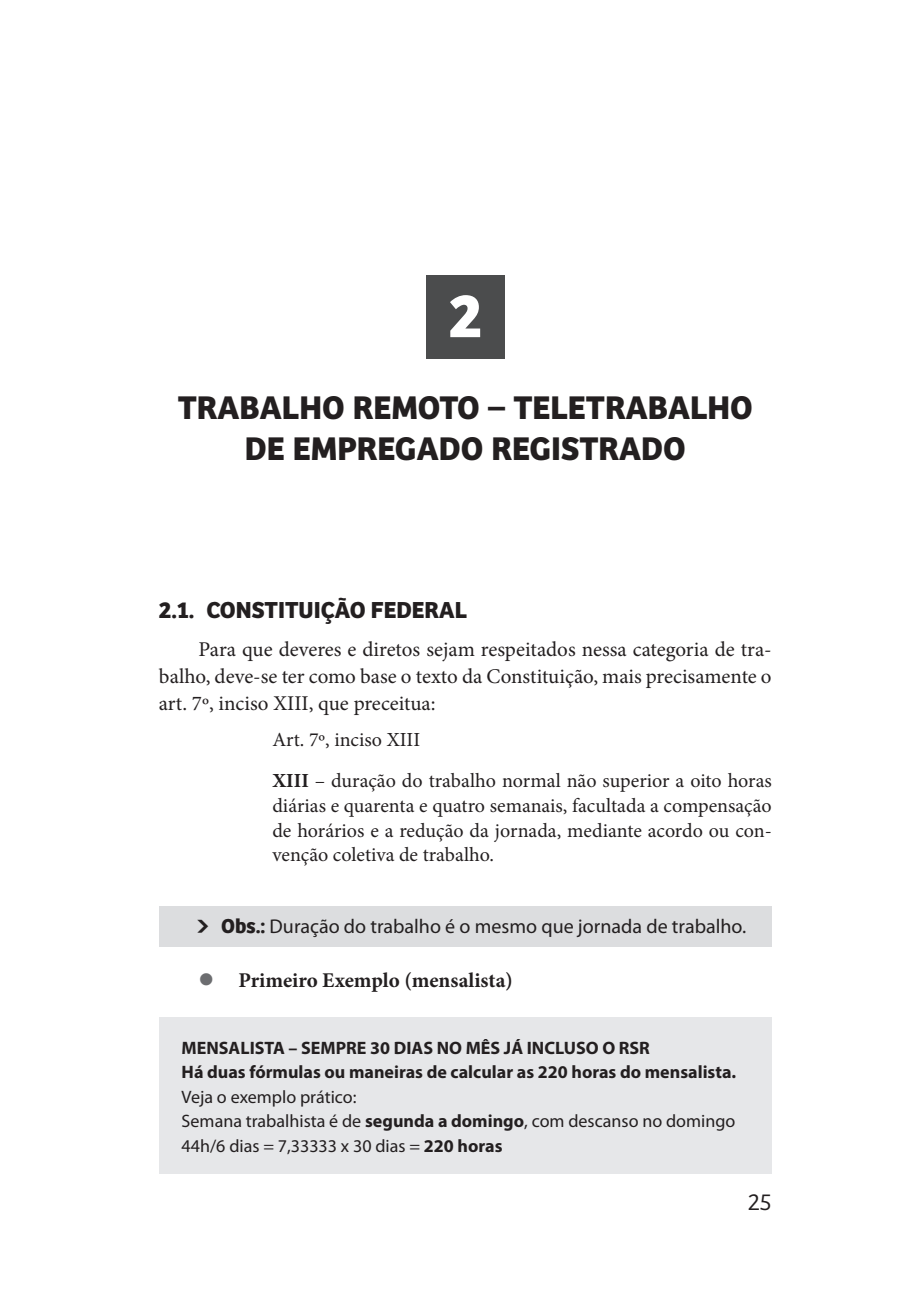
<style>
.page{position:relative;width:908px;height:1304px;background:#fff}
.page>*{position:absolute;margin:0;border:0;box-sizing:border-box;transform-origin:0 0}
.CAP_NUM{font:700 64px "Bree";color:#fff}
.CAP_TIT{font:700 34px/40.8px "Bree";color:#231f20;text-align:center}
.TIT_1{font:700 24px "Bree";color:#231f20}
.t1{font:300 24px "Bree";color:#231f20}
.TEXTO{font:21px/27px "Minion Pro";color:#231f20;text-align:justify}
.t2{font:700 21px "Minion Pro";color:#231f20}
.CITACAO{font:20px/24.6px "Minion Pro";color:#231f20;text-align:justify}
.t3{font:20px "Myriad Pro";color:#231f20}
.TABELA_-_comum{font:18px "Myriad Pro";color:#231f20}
.TABELA_-_comum-2{font:700 18px "Myriad Pro";color:#231f20}
.s1{font-weight:700}
.s2{font-family:"Bree";font-weight:700;font-size:21px}
</style>
<div class="page">
<div style="left:425px;top:275px;width:79px;height:83px;background:#4b4c4d"></div>
<div style="left:159px;top:906px;width:612px;height:41px;background:#dcdddf"></div>
<div style="left:159px;top:1018px;width:612px;height:156px;background:#e6e7e9"></div>
<p class="CAP_NUM" style="left:448px;top:277px;width:35px">2</p>
<p class="CAP_TIT" style="left:178px;top:388px;width:576px">TRABALHO REMOTO – TELETRABALHO<br>DE EMPREGADO REGISTRADO</p>
<p class="TIT_1" style="left:159px;top:595px;width:309px">2.1. CONSTITUIÇÃO FEDERAL</p>
<p class="TEXTO" style="left:159px;top:636px;width:614px;text-indent:40px">Para que deveres e diretos sejam respeitados nessa categoria de tra&shy;balho, deve-se ter como base o texto da Constituição, mais precisamente o art. 7º, inciso XIII, que preceitua:</p>
<p class="CITACAO" style="left:272px;top:727px;width:149px">Art. 7º, inciso XIII</p>
<p class="CITACAO" style="left:272px;top:769px;width:500px"><span class="s1">XIII</span> – duração do trabalho normal não superior a oito horas diárias e quarenta e quatro semanais, facultada a compensação de horários e a redução da jornada, mediante acordo ou con&shy;venção coletiva de trabalho.</p>
<p class="t3" style="left:221px;top:915px;width:526px"><span class="s2">Obs.:</span> Duração do trabalho é o mesmo que jornada de trabalho.</p>
<p class="t2" style="left:238px;top:965px;width:276px">Primeiro Exemplo (mensalista)</p>
<p class="TABELA_-_comum-2" style="left:181px;top:1036px;width:469px">MENSALISTA – SEMPRE 30 DIAS NO MÊS JÁ INCLUSO O RSR</p>
<p class="TABELA_-_comum-2" style="left:181px;top:1060px;width:556px">Há duas fórmulas ou maneiras de calcular as 220 horas do mensalista.</p>
<p class="TABELA_-_comum" style="left:181px;top:1087px;width:176px">Veja o exemplo prático:</p>
<p class="TABELA_-_comum" style="left:181px;top:1111px;width:555px">Semana trabalhista é de <span class="s1">segunda a domingo</span>, com descanso no domingo</p>
<p class="TABELA_-_comum" style="left:181px;top:1136px;width:322px">44h/6 dias = 7,33333 x 30 dias = <span class="s1">220 horas</span></p>
<p class="t1" style="left:747px;top:1189px;width:25px">25</p>
</div>
